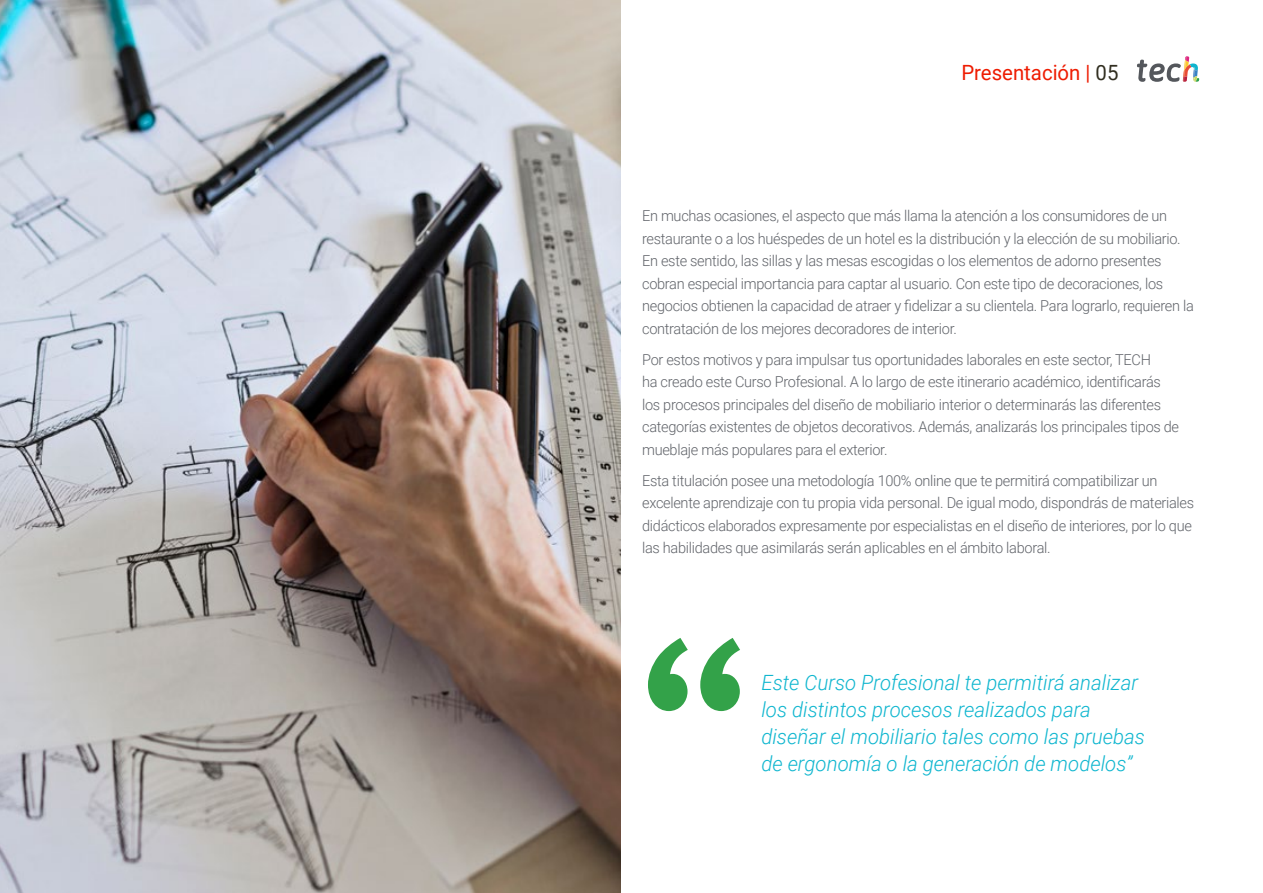
<style>
.page{position:relative;width:1263px;height:893px;background:#fff}
.page>*{position:absolute;margin:0;border:0;box-sizing:border-box;transform-origin:0 0}
.t1{font:italic 300 21px/27px "Roboto";color:#0fb6cf}
.t2{font:21px "Roboto";color:#ee1c02}
.t3{font:300 15px/22.5px "Roboto";letter-spacing:-.02em;color:#61646a}
.s1{color:#312e20}
</style>
<div class="page">
<svg style="left:648px;top:638px;width:92px;height:73px"></svg>
<img style="left:0;top:0;width:621px;height:893px">
<svg style="left:1137px;top:56px;width:62px;height:26px"></svg>
<h1 class="t2" style="left:961px;top:57px;width:159px">Presentación | <span class="s1">05</span></h1>
<p class="t3" style="left:642px;top:204px;width:553px">En muchas ocasiones, el aspecto que más llama la atención a los consumidores de un restaurante o a los huéspedes de un hotel es la distribución y la elección de su mobiliario.<br>En este sentido, las sillas y las mesas escogidas o los elementos de adorno presentes cobran especial importancia para captar al usuario. Con este tipo de decoraciones, los negocios obtienen la capacidad de atraer y fidelizar a su clientela. Para lograrlo, requieren la contratación de los mejores decoradores de interior.</p>
<p class="t3" style="left:642px;top:348px;width:538px">Por estos motivos y para impulsar tus oportunidades laborales en este sector, TECH<br>ha creado este Curso Profesional. A lo largo de este itinerario académico, identificarás los procesos principales del diseño de mobiliario interior o determinarás las diferentes categorías existentes de objetos decorativos. Además, analizarás los principales tipos de mueblaje más populares para el exterior.</p>
<p class="t3" style="left:642px;top:469px;width:554px">Esta titulación posee una metodología 100% online que te permitirá compatibilizar un excelente aprendizaje con tu propia vida personal. De igual modo, dispondrás de materiales didácticos elaborados expresamente por especialistas en el diseño de interiores, por lo que las habilidades que asimilarás serán aplicables en el ámbito laboral.</p>
<h1 class="t1" style="left:761px;top:668px;width:385px">Este Curso Profesional te permitirá analizar los distintos procesos realizados para diseñar el mobiliario tales como las pruebas de ergonomía o la generación de modelos”</h1>
</div>
